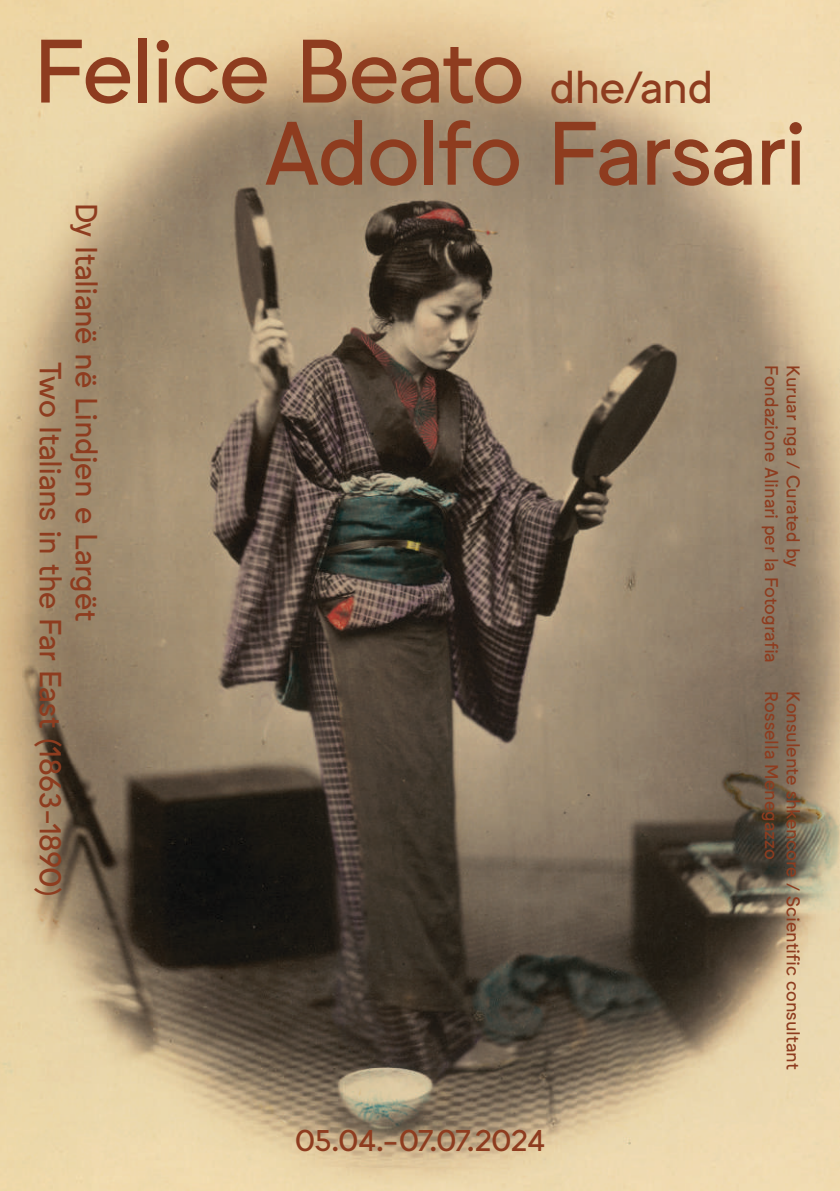
<style>
.page{position:relative;width:840px;height:1191px;background:#fff}
.page>*{position:absolute;margin:0;border:0;box-sizing:border-box;transform-origin:0 0}
.t1{font:88px/82.2px "Jungka";letter-spacing:-.025em;color:#8e3c1f}
.t2{font:30px "Jungka";letter-spacing:-.02em;color:#8e3c1f}
.t3{font:29.8px "Jungka";letter-spacing:-.035em;color:#8e3c1f}
.t4{font:18px "Jungka";letter-spacing:-.005em;color:#8e3c1f}
.s1{font-size:44px}
</style>
<div class="page">
<img style="left:0;top:0;width:839px;height:1191px">
<h1 class="t1" style="left:263px;top:30px;width:546px;text-indent:-229px">Felice Beato <span class="s1">dhe/and<br></span>Adolfo Farsari</h1>
<h2 class="t2" style="left:72px;top:362px;width:537px;rotate:90deg">Two Italians in the Far East (1863-1890)</h2>
<h2 class="t2" style="left:108px;top:202px;width:420px;rotate:90deg">Dy Italianë në Lindjen e Largët</h2>
<h3 class="t3" style="left:295px;top:1119px;width:252px">05.04.-07.07.2024</h3>
<p class="t4" style="left:784px;top:365px;width:299px;rotate:90deg">Fondazione Alinari per la Fotografia</p>
<p class="t4" style="left:805px;top:365px;width:203px;rotate:90deg">Kuruar nga / Curated by</p>
<p class="t4" style="left:784px;top:691px;width:170px;rotate:90deg">Rossella Menegazzo</p>
<p class="t4" style="left:805px;top:691px;width:380px;rotate:90deg">Konsulente shkencore / Scientific consultant</p>
</div>
